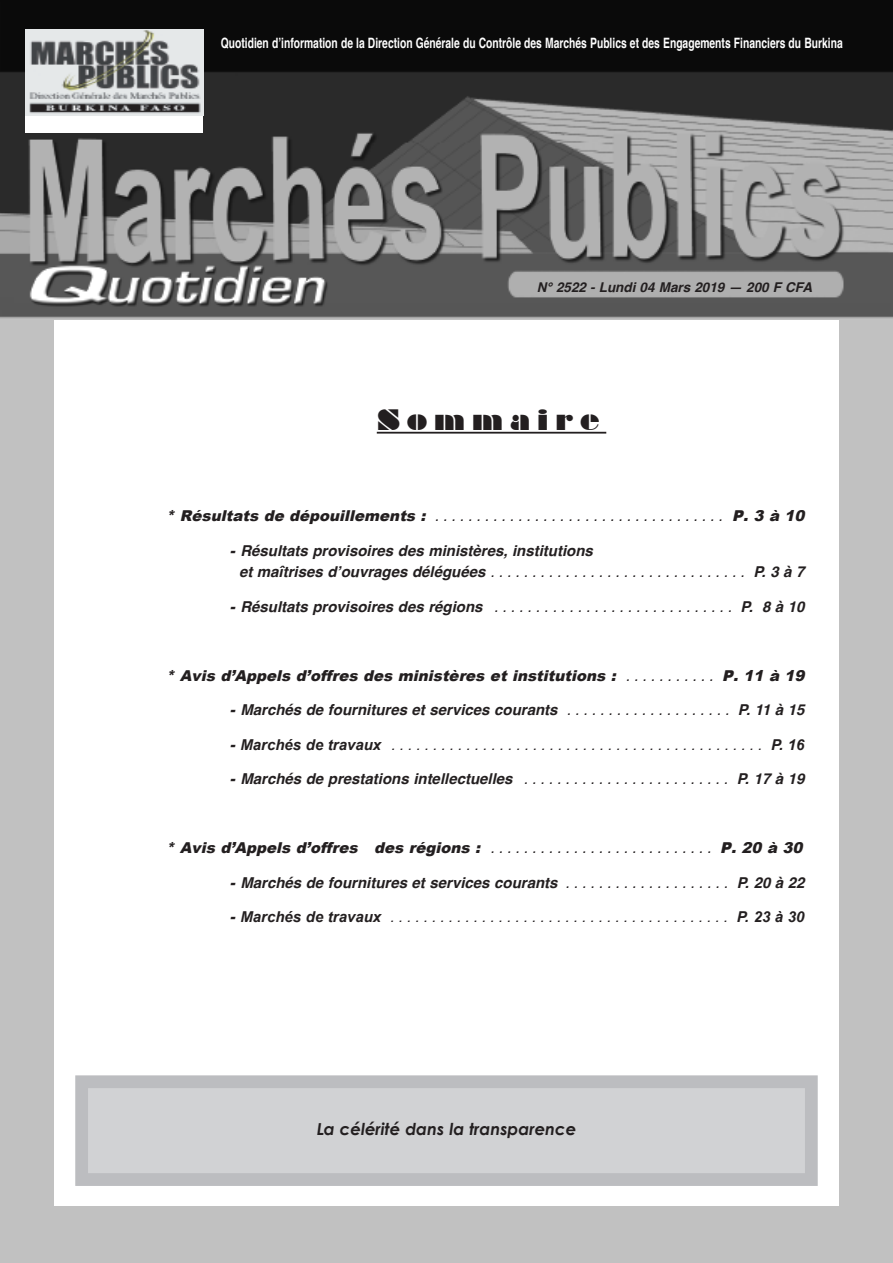
<style>
.page{position:relative;width:893px;height:1263px;background:#fff}
.page>*{position:absolute;margin:0;border:0;box-sizing:border-box;transform-origin:0 0}
.t1{font:27px "Braggadocio";letter-spacing:.25em;color:#231f20}
.t2{font:italic 700 16.5px "Century Gothic";color:#231f20}
.t3{font:italic 700 15px/21px "Helvetica";color:#231f20}
.t4{font:italic 900 15px "Arial";color:#231f20}
.t5{font:italic 15px "Arial";color:#231f20}
.t6{font:italic 15px "Helvetica";color:#231f20}
.t7{font:700 14.25px "Helvetica";color:#fff;scale:.72 1}
.t8{font:italic 700 13.5px "Helvetica";color:#231f20}
.s1{font-family:"Arial";font-weight:900}
.s2{font-weight:400}
.s3{font-family:"Helvetica";font-weight:400}
.s4{font-weight:900}
.s5{font-weight:700}
</style>
<div class="page">
<img style="left:0;top:0;width:893px;height:1263px">
<div style="left:54px;top:320px;width:785px;height:886px;background:#fff"></div>
<hr style="left:377px;top:432px;width:229px;height:2px;background:#231f20">
<div style="left:88px;top:1088px;width:717px;height:85px;background:#d1d2d4"></div>
<div style="left:75px;top:1075px;width:743px;height:111px;border:13px solid #bcbdc0"></div>
<div style="left:26px;top:29px;width:177px;height:103px;background:#fff"></div>
<img style="left:26px;top:29px;width:177px;height:86px">
<p class="t7" style="left:221px;top:37px;width:865px">Quotidien d’information de la Direction Générale du Contrôle des Marchés Publics et des Engagements Financiers du Burkina</p>
<p class="t8" style="left:537px;top:282px;width:277px">N° 2522 - Lundi 04 Mars 2019 — 200 F CFA</p>
<h1 class="t1" style="left:377px;top:409px;width:224px">Sommaire</h1>
<p class="t6" style="left:166px;top:510px;width:643px"><span class="s1">* Résultats de dépouillements :</span> . . . . . . . . . . . . . . . . . . . . . . . . . . . . . . . . . . . <span class="s1">P. 3 à 10</span></p>
<p class="t3" style="left:239px;top:541px;width:567px;text-indent:-9px"><span class="s1">-</span> Résultats provisoires des ministères, institutions<br>et maîtrises d’ouvrages déléguées <span class="s2">. . . . . . . . . . . . . . . . . . . . . . . . . . . . . . .</span> P. 3 à 7</p>
<p class="t3" style="left:230px;top:597px;width:576px"><span class="s1">-</span> Résultats provisoires des régions <span class="s2">. . . . . . . . . . . . . . . . . . . . . . . . . . . . .</span> P. 8 à 10</p>
<p class="t4" style="left:166px;top:664px;width:643px">* Avis d’Appels d’offres des ministères et institutions : <span class="s3">. . . . . . . . . . .</span> P. 11 à 19</p>
<p class="t3" style="left:230px;top:700px;width:576px"><span class="s1">-</span> Marchés de fournitures et services courants <span class="s2">. . . . . . . . . . . . . . . . . . . .</span> P. 11 à 15</p>
<p class="t5" style="left:230px;top:736px;width:576px"><span class="s4">-</span> <span class="s5">Marchés de travaux</span> . . . . . . . . . . . . . . . . . . . . . . . . . . . . . . . . . . . . . . . . . . . . . <span class="s5">P. 16</span></p>
<p class="t3" style="left:230px;top:769px;width:576px"><span class="s1">-</span> Marchés de prestations intellectuelles <span class="s2">. . . . . . . . . . . . . . . . . . . . . . . . .</span> P. 17 à 19</p>
<p class="t4" style="left:166px;top:836px;width:641px">* Avis d’Appels d’offres des régions : <span class="s3">. . . . . . . . . . . . . . . . . . . . . . . . . . .</span> P. 20 à 30</p>
<p class="t3" style="left:230px;top:873px;width:576px"><span class="s1">-</span> Marchés de fournitures et services courants <span class="s2">. . . . . . . . . . . . . . . . . . . .</span> P. 20 à 22</p>
<p class="t5" style="left:230px;top:908px;width:576px"><span class="s4">-</span> <span class="s5">Marchés de travaux</span> . . . . . . . . . . . . . . . . . . . . . . . . . . . . . . . . . . . . . . . . . <span class="s5">P. 23 à 30</span></p>
<p class="t2" style="left:317px;top:1118px;width:261px">La célérité dans la transparence</p>
</div>
